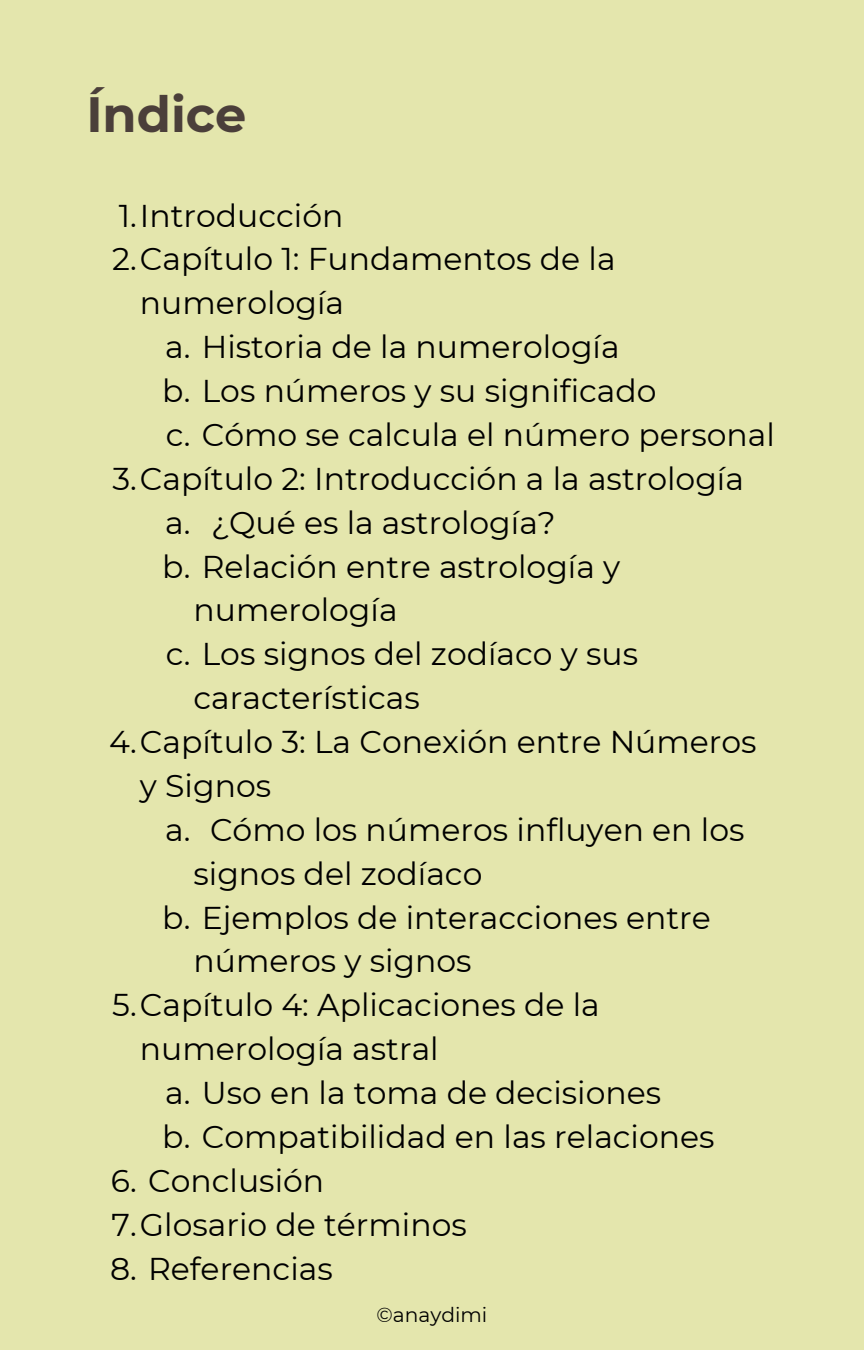
<style>
.page{position:relative;width:864px;height:1350px;background:#e4e6ad}
.page>*{position:absolute;margin:0;border:0;box-sizing:border-box;transform-origin:0 0}
.t1{font:700 49.5px "Montserrat";color:#4b3f3a}
.t2{font:31.5px/43.9px "Montserrat";color:#000}
.t3{font:20.25px "Montserrat";color:#000}
</style>
<div class="page">
<h1 class="t1" style="left:86px;top:84px;width:162px">Índice</h1>
<p class="t2" style="left:119px;top:193px;width:226px">1.Introducción</p>
<p class="t2" style="left:140px;top:237px;width:477px;text-indent:-28px">2.Capítulo 1: Fundamentos de la numerología</p>
<p class="t2" style="left:165px;top:325px;width:456px">a. Historia de la numerología</p>
<p class="t2" style="left:162px;top:369px;width:496px">b. Los números y su significado</p>
<p class="t2" style="left:166px;top:413px;width:610px">c. Cómo se calcula el número personal</p>
<p class="t2" style="left:112px;top:457px;width:633px">3.Capítulo 2: Introducción a la astrología</p>
<p class="t2" style="left:165px;top:500px;width:392px">a. ¿Qué es la astrología?</p>
<p class="t2" style="left:194px;top:544px;width:428px;text-indent:-31px">b. Relación entre astrología y numerología</p>
<p class="t2" style="left:194px;top:632px;width:446px;text-indent:-28px">c. Los signos del zodíaco y sus características</p>
<p class="t2" style="left:140px;top:720px;width:618px;text-indent:-31px">4.Capítulo 3: La Conexión entre Números y Signos</p>
<p class="t2" style="left:194px;top:808px;width:552px;text-indent:17px">Cómo los números influyen en los signos del zodíaco</p>
<p class="t2" style="left:165px;top:808px;width:27px">a.</p>
<p class="t2" style="left:194px;top:895px;width:519px;text-indent:-31px">b. Ejemplos de interacciones entre números y signos</p>
<p class="t2" style="left:140px;top:983px;width:461px;text-indent:-28px">5.Capítulo 4: Aplicaciones de la numerología astral</p>
<p class="t2" style="left:165px;top:1071px;width:498px">a. Uso en la toma de decisiones</p>
<p class="t2" style="left:162px;top:1115px;width:554px">b. Compatibilidad en las relaciones</p>
<p class="t2" style="left:111px;top:1159px;width:215px">6. Conclusión</p>
<p class="t2" style="left:112px;top:1202px;width:357px">7.Glosario de términos</p>
<p class="t2" style="left:110px;top:1246px;width:224px">8. Referencias</p>
<p class="t3" style="left:377px;top:1303px;width:112px">©anaydimi</p>
</div>
